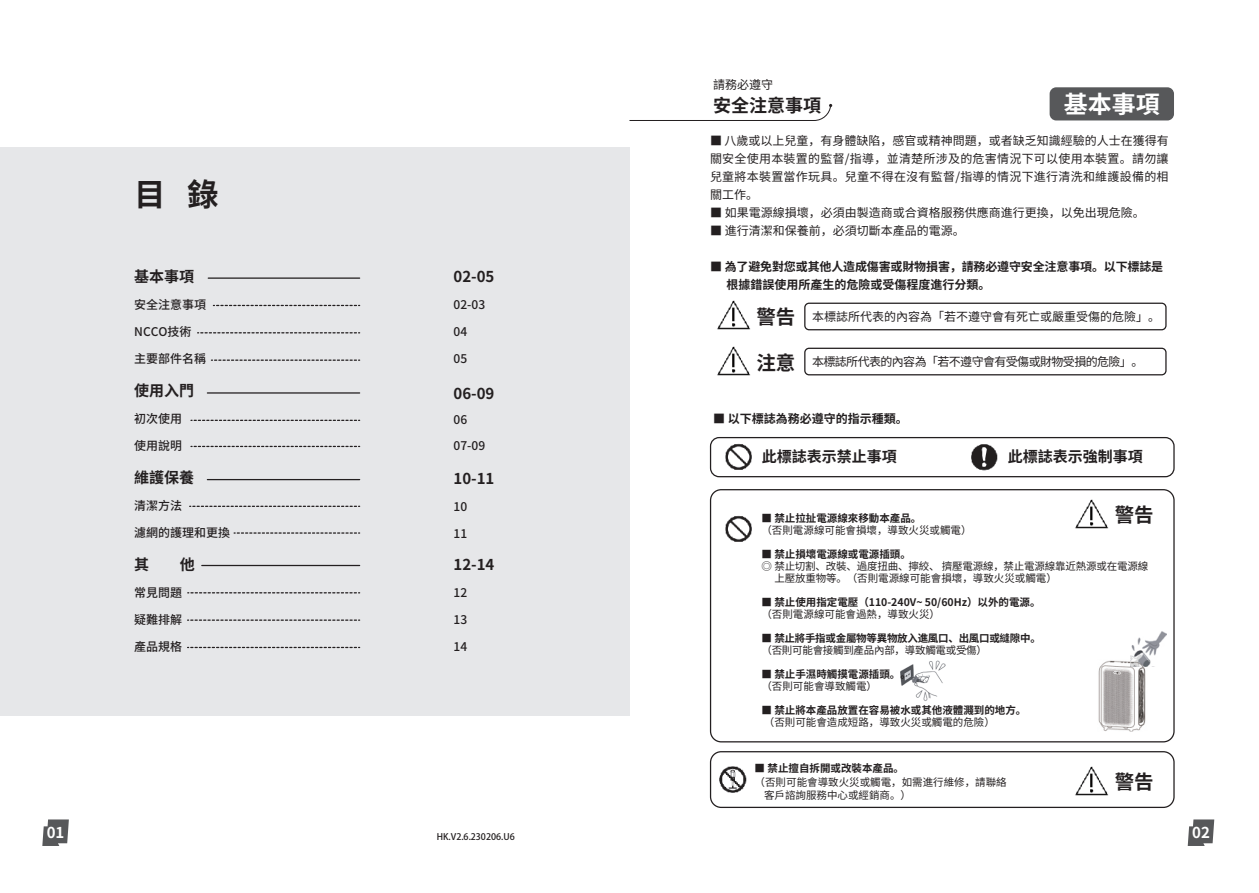
<style>
.page{position:relative;width:1259px;height:893px;background:#fff}
.page>*{position:absolute;margin:0;border:0;box-sizing:border-box;transform-origin:0 0}
.t1{font:700 31.5px "Source Han Sans CN";color:#231f20}
.t2{font:700 24px "Source Han Sans CN";color:#fff}
.t3{font:700 19.5px "Source Han Sans CN";color:#231f20}
.t4{font:700 18px "Source Han Sans CN";color:#231f20}
.t5{font:700 15px "Source Han Sans CN";color:#231f20}
.t6{font:700 15px "Source Han Sans CN";color:#fff}
.t7{font:12px/18px "Source Han Sans CN";color:#231f20;text-align:justify}
.t8{font:500 12px/25.5px "Source Han Sans CN";color:#231f20}
.t9{font:700 12px/18px "Source Han Sans CN";color:#231f20}
.t10{font:12px "Source Han Sans CN";letter-spacing:-.05em;color:#231f20}
.t11{font:700 10.5px/12px "Source Han Sans CN";color:#231f20}
.t12{font:10.5px/12px "Source Han Sans CN";color:#231f20}
.t13{font:700 10.5px/12px "Source Han Sans CN";letter-spacing:-.025em;color:#231f20}
.t14{font:9px "Adobe Heiti Std";color:#231f20}
.s1{font-weight:700;font-size:19.5px}
.s2{font-weight:500}
.s3{font-weight:700}
.s4{font-weight:400}
</style>
<div class="page">
<div style="left:710px;top:751px;width:464px;height:57px;border:1px solid #231f20;border-radius:11px"></div>
<div style="left:0;top:147px;width:629px;height:569px;background:#e6e7e9"></div>
<hr style="left:208px;top:277px;width:152px;height:2px;background:#231f20">
<svg style="left:213px;top:305px;width:147px;height:1px"></svg>
<svg style="left:198px;top:332px;width:162px;height:1px"></svg>
<svg style="left:211px;top:360px;width:149px;height:1px"></svg>
<hr style="left:207px;top:392px;width:153px;height:2px;background:#231f20">
<svg style="left:191px;top:420px;width:169px;height:1px"></svg>
<svg style="left:191px;top:446px;width:169px;height:1px"></svg>
<hr style="left:207px;top:479px;width:153px;height:1px;background:#231f20">
<svg style="left:190px;top:506px;width:170px;height:1px"></svg>
<svg style="left:234px;top:532px;width:126px;height:2px"></svg>
<hr style="left:202px;top:565px;width:158px;height:1px;background:#231f20">
<svg style="left:188px;top:592px;width:172px;height:1px"></svg>
<svg style="left:188px;top:619px;width:172px;height:2px"></svg>
<svg style="left:188px;top:647px;width:172px;height:1px"></svg>
<img style="left:1098px;top:660px;width:49px;height:72px">
<svg style="left:1187px;top:819px;width:27px;height:27px"></svg>
<svg style="left:42px;top:819px;width:27px;height:27px"></svg>
<img style="left:900px;top:660px;width:46px;height:41px">
<img style="left:725px;top:443px;width:27px;height:27px">
<img style="left:725px;top:515px;width:27px;height:27px">
<img style="left:717px;top:300px;width:34px;height:30px">
<img style="left:1075px;top:499px;width:34px;height:30px">
<img style="left:1075px;top:766px;width:34px;height:30px">
<div style="left:804px;top:303px;width:362px;height:27px;border:1px solid #231f20;border-radius:4px"></div>
<img style="left:717px;top:346px;width:34px;height:30px">
<div style="left:804px;top:348px;width:362px;height:27px;border:1px solid #231f20;border-radius:4px"></div>
<img style="left:719px;top:766px;width:28px;height:27px">
<img style="left:971px;top:444px;width:27px;height:27px">
<div style="left:710px;top:437px;width:464px;height:40px;border:1px solid #231f20;border-radius:9px"></div>
<div style="left:710px;top:489px;width:464px;height:253px;border:1px solid #231f20;border-radius:11px"></div>
<div style="left:1049px;top:87px;width:125px;height:33px;background:#57585a;border-radius:7px"></div>
<svg style="left:629px;top:104px;width:203px;height:17px"></svg>
<img style="left:1130px;top:631px;width:37px;height:35px">
<h1 class="t1" style="left:134px;top:177px;width:86px">目 錄</h1>
<p class="t5" style="left:134px;top:268px;width:61px">基本事項</p>
<p class="t8" style="left:134px;top:293px;width:73px">安全注意事項</p>
<p class="t8" style="left:134px;top:320px;width:59px">NCCO技術</p>
<p class="t8" style="left:134px;top:347px;width:73px">主要部件名稱</p>
<p class="t5" style="left:134px;top:382px;width:61px">使用入門</p>
<p class="t8" style="left:134px;top:406px;width:49px">初次使用</p>
<p class="t8" style="left:134px;top:433px;width:49px">使用說明</p>
<p class="t5" style="left:134px;top:469px;width:61px">維護保養</p>
<p class="t8" style="left:134px;top:493px;width:49px">清潔方法</p>
<p class="t8" style="left:134px;top:520px;width:97px">濾網的護理和更換</p>
<p class="t5" style="left:134px;top:556px;width:16px">其</p>
<p class="t5" style="left:180px;top:556px;width:16px">他</p>
<p class="t8" style="left:134px;top:580px;width:49px">常見問題</p>
<p class="t8" style="left:134px;top:607px;width:49px">疑難排解</p>
<p class="t8" style="left:134px;top:634px;width:49px">產品規格</p>
<p class="t5" style="left:453px;top:268px;width:42px">02-05</p>
<p class="t8" style="left:453px;top:293px;width:33px">02-03</p>
<p class="t8" style="left:453px;top:320px;width:15px">04</p>
<p class="t8" style="left:453px;top:347px;width:15px">05</p>
<p class="t5" style="left:453px;top:385px;width:42px">06-09</p>
<p class="t8" style="left:453px;top:407px;width:33px">06<br>07-09</p>
<p class="t5" style="left:453px;top:470px;width:42px">10-11</p>
<p class="t8" style="left:453px;top:494px;width:15px">10</p>
<p class="t8" style="left:453px;top:521px;width:15px">11</p>
<p class="t5" style="left:453px;top:556px;width:42px">12-14</p>
<p class="t8" style="left:453px;top:580px;width:15px">12</p>
<p class="t8" style="left:453px;top:607px;width:15px">13</p>
<p class="t8" style="left:453px;top:634px;width:15px">14</p>
<p class="t7" style="left:713px;top:76px;width:61px">請務必遵守</p>
<h3 class="t4" style="left:713px;top:95px;width:109px">安全注意事項</h3>
<h2 class="t2" style="left:1063px;top:91px;width:97px">基本事項</h2>
<p class="t7" style="left:710px;top:132px;width:460px">■ 八歲或以上兒童，有身體缺陷，感官或精神問題，或者缺乏知識經驗的人士在獲得有關安全使用本裝置的監督/指導，並清楚所涉及的危害情況下可以使用本裝置。請勿讓兒童將本裝置當作玩具。兒童不得在沒有監督/指導的情況下進行清洗和維護設備的相關工作。</p>
<p class="t7" style="left:710px;top:204px;width:436px">■ 如果電源線損壞，必須由製造商或合資格服務供應商進行更換，以免出現危險。</p>
<p class="t7" style="left:710px;top:222px;width:256px">■ 進行清潔和保養前，必須切斷本產品的電源。</p>
<p class="t9" style="left:726px;top:258px;width:438px;text-indent:-16px">■ 為了避免對您或其他人造成傷害或財物損害，請務必遵守安全注意事項。以下標誌是根據錯誤使用所產生的危險或受傷程度進行分類。</p>
<h3 class="t3" style="left:756px;top:306px;width:41px">警告</h3>
<p class="t7" style="left:812px;top:308px;width:349px">本標誌所代表的內容為「若不遵守會有死亡或嚴重受傷的危險」。</p>
<p class="t10" style="left:756px;top:355px;width:388px"><span class="s1">注意</span> 本標誌所代表的內容為「若不遵守會有受傷或財物受損的危險」。</p>
<p class="t9" style="left:713px;top:410px;width:196px">■ 以下標誌為務必遵守的指示種類。</p>
<p class="t5" style="left:762px;top:448px;width:136px">此標誌表示禁止事項</p>
<p class="t5" style="left:1007px;top:448px;width:136px">此標誌表示強制事項</p>
<h3 class="t3" style="left:1114px;top:504px;width:40px">警告</h3>
<p class="t12" style="left:761px;top:512px;width:211px"><span class="s2">■</span> <span class="s3">禁止拉扯電源線來移動本產品。<br></span>（否則電源線可能會損壞，導致火災或觸電）</p>
<p class="t11" style="left:761px;top:548px;width:151px"><span class="s2">■</span> 禁止損壞電源線或電源插頭。</p>
<p class="t12" style="left:761px;top:560px;width:388px">◎ 禁止切割、改裝、過度扭曲、擰絞、 擠壓電源線，禁止電源線靠近熱源或在電源線</p>
<p class="t12" style="left:774px;top:572px;width:284px">上壓放重物等。（否則電源線可能會損壞，導致火災或觸電）</p>
<p class="t11" style="left:761px;top:596px;width:281px"><span class="s2">■</span> 禁止使用指定電壓（110-240V~ 50/60Hz）以外的電源。<span class="s4">（否則電源線可能會過熱，導致火災）</span></p>
<p class="t13" style="left:761px;top:632px;width:281px"><span class="s2">■</span> 禁止將手指或金屬物等異物放入進風口、出風口或縫隙中。<span class="s4">（否則可能會接觸到產品內部，導致觸電或受傷）</span></p>
<p class="t11" style="left:761px;top:668px;width:151px"><span class="s2">■</span> 禁止手濕時觸摸電源插頭。。<span class="s4">（否則可能會導致觸電）</span></p>
<p class="t11" style="left:761px;top:704px;width:266px"><span class="s2">■</span> 禁止將本產品放置在容易被水或其他液體濺到的地方。<span class="s4">（否則可能會造成短路，導致火災或觸電的危險）</span></p>
<p class="t11" style="left:754px;top:762px;width:151px"><span class="s2">■</span> 禁止擅自拆開或改裝本產品。</p>
<p class="t12" style="left:754px;top:776px;width:253px">（否則可能會導致火災或觸電，如需進行維修，請聯絡</p>
<p class="t12" style="left:764px;top:789px;width:148px">客戶諮詢服務中心或經銷商。）</p>
<h3 class="t3" style="left:1114px;top:771px;width:40px">警告</h3>
<p class="t6" style="left:47px;top:824px;width:19px">01</p>
<p class="t6" style="left:1192px;top:824px;width:19px">02</p>
<p class="t14" style="left:437px;top:831px;width:79px">HK.V2.6.230206.U6</p>
</div>
